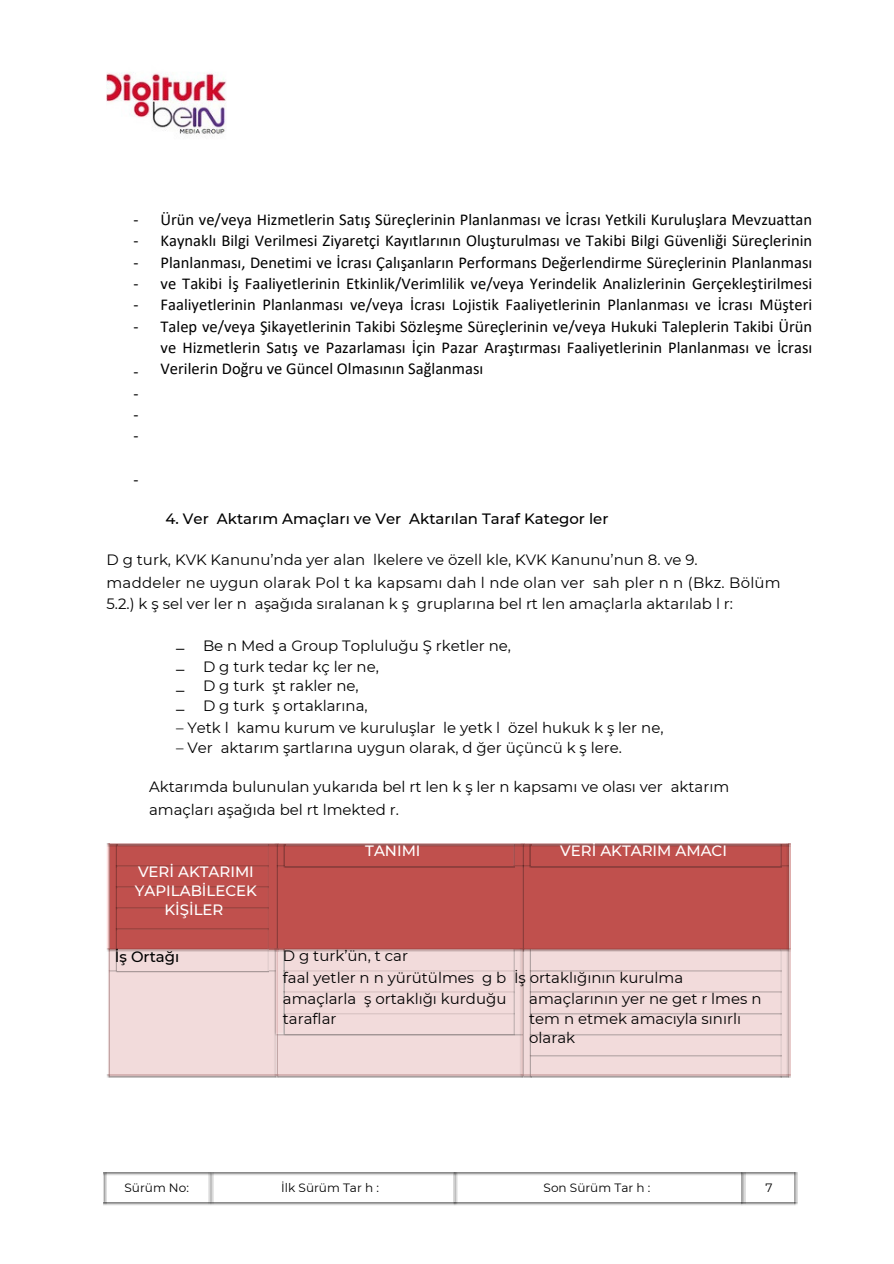
<style>
.page{position:relative;width:894px;height:1264px;background:#fff}
.page>*{position:absolute;margin:0;border:0;box-sizing:border-box;transform-origin:0 0}
.t1{font:16.5px/21.3px "Calibri";color:#000;text-align:justify}
.t2{font:15px/21.3px "Montserrat";color:#000}
.t3{font:500 15px "Montserrat";color:#000}
.t4{font:500 15px/19.2px "Montserrat";color:#fff;text-align:center}
.t5{font:15px/20.2px "Arimo";color:#000;text-align:justify}
.t6{font:12px "Montserrat";color:#000}
</style>
<div class="page">
<img style="left:744px;top:1172px;width:49px;height:3px">
<img style="left:103px;top:1172px;width:4px;height:32px">
<img style="left:208px;top:1172px;width:5px;height:30px">
<img style="left:453px;top:1172px;width:5px;height:30px">
<img style="left:741px;top:1172px;width:3px;height:30px">
<img style="left:741px;top:1202px;width:52px;height:3px">
<img style="left:793px;top:1172px;width:4px;height:30px">
<svg style="left:793px;top:1202px;width:4px;height:3px"></svg>
<img style="left:106px;top:72px;width:120px;height:65px">
<img style="left:110px;top:846px;width:6px;height:125px">
<img style="left:269px;top:846px;width:7px;height:102px">
<div style="left:116px;top:846px;width:153px;height:19px;background:#c0504d"></div>
<img style="left:116px;top:865px;width:153px;height:21px">
<img style="left:116px;top:886px;width:153px;height:42px">
<img style="left:116px;top:928px;width:153px;height:43px">
<img style="left:276px;top:846px;width:502px;height:19px">
<div style="left:276px;top:865px;width:510px;height:83px;background:#c0504d"></div>
<img style="left:778px;top:846px;width:8px;height:21px">
<img style="left:110px;top:843px;width:164px;height:3px">
<img style="left:274px;top:843px;width:247px;height:3px">
<img style="left:521px;top:843px;width:265px;height:3px">
<img style="left:107px;top:843px;width:3px;height:105px">
<img style="left:786px;top:843px;width:3px;height:105px">
<img style="left:266px;top:951px;width:7px;height:20px">
<img style="left:278px;top:951px;width:6px;height:83px">
<img style="left:514px;top:951px;width:5px;height:83px">
<img style="left:284px;top:951px;width:230px;height:40px">
<img style="left:284px;top:991px;width:230px;height:21px">
<img style="left:284px;top:1012px;width:230px;height:23px">
<img style="left:523px;top:951px;width:7px;height:123px">
<img style="left:780px;top:951px;width:6px;height:123px">
<img style="left:110px;top:948px;width:163px;height:3px">
<img style="left:278px;top:948px;width:508px;height:3px">
<img style="left:107px;top:948px;width:3px;height:126px">
<img style="left:107px;top:1074px;width:166px;height:3px">
<img style="left:273px;top:948px;width:5px;height:129px">
<img style="left:274px;top:1074px;width:512px;height:3px">
<img style="left:519px;top:948px;width:4px;height:126px">
<svg style="left:519px;top:1074px;width:4px;height:3px"></svg>
<img style="left:786px;top:948px;width:3px;height:126px">
<p class="t1" style="left:133px;top:210px;width:7px">- - - - - -</p>
<p class="t1" style="left:133px;top:362px;width:7px">- - - -</p>
<p class="t1" style="left:133px;top:470px;width:7px">-</p>
<p class="t1" style="left:160px;top:210px;width:653px">Ürün ve/veya Hizmetlerin Satış Süreçlerinin Planlanması ve İcrası Yetkili Kuruluşlara Mevzuattan Kaynaklı Bilgi Verilmesi Ziyaretçi Kayıtlarının Oluşturulması ve Takibi Bilgi Güvenliği Süreçlerinin Planlanması, Denetimi ve İcrası Çalışanların Performans Değerlendirme Süreçlerinin Planlanması ve Takibi İş Faaliyetlerinin Etkinlik/Verimlilik ve/veya Yerindelik Analizlerinin Gerçekleştirilmesi Faaliyetlerinin Planlanması ve/veya İcrası Lojistik Faaliyetlerinin Planlanması ve İcrası Müşteri Talep ve/veya Şikayetlerinin Takibi Sözleşme Süreçlerinin ve/veya Hukuki Taleplerin Takibi Ürün ve Hizmetlerin Satış ve Pazarlaması İçin Pazar Araştırması Faaliyetlerinin Planlanması ve İcrası Verilerin Doğru ve Güncel Olmasının Sağlanması</p>
<p class="t3" style="left:165px;top:509px;width:444px">4. Ver Aktarım Amaçları ve Ver Aktarılan Taraf Kategor ler</p>
<p class="t2" style="left:106px;top:549px;width:675px;line-height:21.9px">D g turk, KVK Kanunu’nda yer alan lkelere ve özell kle, KVK Kanunu’nun 8. ve 9.<br>maddeler ne uygun olarak Pol t ka kapsamı dah l nde olan ver sah pler n n (Bkz. Bölüm<br>5.2.) k ş sel ver ler n aşağıda sıralanan k ş gruplarına bel rt len amaçlarla aktarılab l r:</p>
<p class="t5" style="left:176px;top:637px;width:10px">– – – –</p>
<p class="t2" style="left:176px;top:717px;width:489px">– Yetk l kamu kurum ve kuruluşlar le yetk l özel hukuk k ş ler ne,</p>
<p class="t2" style="left:176px;top:737px;width:447px">– Ver aktarım şartlarına uygun olarak, d ğer üçüncü k ş lere.</p>
<p class="t2" style="left:203px;top:634px;width:309px">Be n Med a Group Topluluğu Ş rketler ne,<br>D g turk tedar kç ler ne,</p>
<p class="t2" style="left:203px;top:675px;width:157px">D g turk şt rakler ne,</p>
<p class="t2" style="left:203px;top:695px;width:166px">D g turk ş ortaklarına,</p>
<p class="t2" style="left:149px;top:775px;width:581px;line-height:22.5px">Aktarımda bulunulan yukarıda bel rt len k ş ler n kapsamı ve olası ver aktarım amaçları aşağıda bel rt lmekted r.</p>
<p class="t4" style="left:365px;top:841px;width:57px">TANIMI</p>
<p class="t4" style="left:560px;top:841px;width:168px">VERİ AKTARIM AMACI</p>
<p class="t4" style="left:135px;top:861px;width:124px">VERİ AKTARIMI<br>YAPILABİLECEK<br>KİŞİLER</p>
<p class="t3" style="left:115px;top:947px;width:66px">İş Ortağı</p>
<p class="t2" style="left:283px;top:945px;width:402px">D g turk’ün, t car<br>faal yetler n n yürütülmes g b İş ortaklığının kurulma</p>
<p class="t2" style="left:283px;top:988px;width:225px;line-height:20.2px">amaçlarla ş ortaklığı kurduğu taraflar</p>
<p class="t2" style="left:529px;top:988px;width:234px;line-height:19.6px">amaçlarının yer ne get r lmes n tem n etmek amacıyla sınırlı olarak</p>
<p class="t6" style="left:124px;top:1180px;width:66px">Sürüm No:</p>
<p class="t6" style="left:281px;top:1180px;width:99px">İlk Sürüm Tar h :</p>
<p class="t6" style="left:543px;top:1180px;width:108px">Son Sürüm Tar h :</p>
<p class="t6" style="left:765px;top:1180px;width:9px">7</p>
</div>
